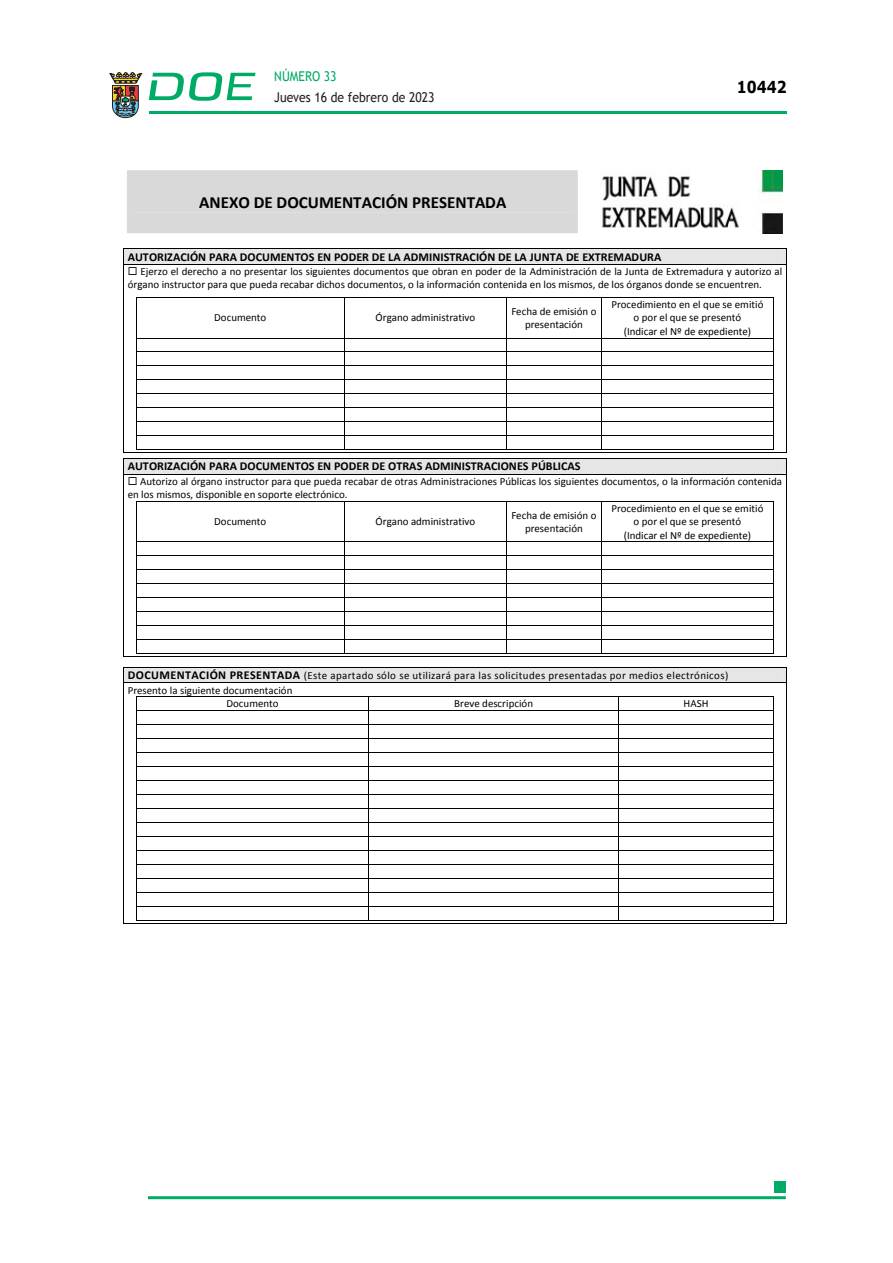
<style>
.page{position:relative;width:893px;height:1263px;background:#fff}
.page>*{position:absolute;margin:0;border:0;box-sizing:border-box;transform-origin:0 0}
.t1{font:700 17.1px "Calibri";color:#000}
.t2{font:700 16.5px "Verdana";color:#000;scale:.85 1}
.t3{font:13.5px "Trebuchet MS";color:#231f20;scale:.9 1}
.t4{font:13.5px "Trebuchet MS";color:#00ab67;scale:.9 1}
.t5{font:700 12.15px "Calibri";color:#000}
.t6{font:10.95px/13.2px "Calibri";color:#000;text-align:center}
.t7{font:10.95px "Calibri";letter-spacing:.035em;color:#000}
.s1{font-weight:700;font-size:12.15px}
</style>
<div class="page">
<hr style="left:149px;top:111px;width:638px;height:3px;background:#00ab66">
<svg style="left:109px;top:72px;width:33px;height:46px"></svg>
<svg style="left:149px;top:72px;width:106px;height:29px"></svg>
<hr style="left:148px;top:1196px;width:638px;height:3px;background:#00ab66">
<div style="left:775px;top:1181px;width:11px;height:11px;background:#00ab66"></div>
<div style="left:127px;top:170px;width:451px;height:63px;background:#d9d9d9"></div>
<div style="left:132px;top:191px;width:442px;height:21px;background:#d9d9d9"></div>
<img style="left:601px;top:170px;width:181px;height:63px">
<hr style="left:123px;top:264px;width:1px;height:33px;background:#000">
<hr style="left:786px;top:264px;width:1px;height:33px;background:#000">
<hr style="left:137px;top:297px;width:207px;height:1px;background:#000">
<hr style="left:345px;top:297px;width:161px;height:1px;background:#000">
<hr style="left:507px;top:297px;width:94px;height:1px;background:#000">
<hr style="left:602px;top:297px;width:171px;height:1px;background:#000">
<hr style="left:123px;top:298px;width:1px;height:40px;background:#000">
<hr style="left:136px;top:298px;width:1px;height:40px;background:#000">
<hr style="left:344px;top:298px;width:1px;height:40px;background:#000">
<hr style="left:506px;top:298px;width:1px;height:40px;background:#000">
<hr style="left:601px;top:298px;width:1px;height:40px;background:#000">
<hr style="left:773px;top:298px;width:1px;height:40px;background:#000">
<hr style="left:786px;top:298px;width:1px;height:40px;background:#000">
<hr style="left:123px;top:502px;width:1px;height:40px;background:#000">
<hr style="left:136px;top:502px;width:1px;height:40px;background:#000">
<hr style="left:344px;top:502px;width:1px;height:40px;background:#000">
<hr style="left:506px;top:502px;width:1px;height:40px;background:#000">
<hr style="left:601px;top:502px;width:1px;height:40px;background:#000">
<hr style="left:773px;top:502px;width:1px;height:40px;background:#000">
<hr style="left:786px;top:502px;width:1px;height:40px;background:#000">
<hr style="left:137px;top:542px;width:207px;height:1px;background:#000">
<hr style="left:345px;top:542px;width:161px;height:1px;background:#000">
<hr style="left:507px;top:542px;width:94px;height:1px;background:#000">
<hr style="left:602px;top:542px;width:171px;height:1px;background:#000">
<hr style="left:137px;top:555px;width:207px;height:1px;background:#000">
<hr style="left:345px;top:555px;width:161px;height:1px;background:#000">
<hr style="left:507px;top:555px;width:94px;height:1px;background:#000">
<hr style="left:602px;top:555px;width:171px;height:1px;background:#000">
<hr style="left:137px;top:569px;width:207px;height:1px;background:#000">
<hr style="left:345px;top:569px;width:161px;height:1px;background:#000">
<hr style="left:507px;top:569px;width:94px;height:1px;background:#000">
<hr style="left:602px;top:569px;width:171px;height:1px;background:#000">
<hr style="left:137px;top:583px;width:207px;height:1px;background:#000">
<hr style="left:345px;top:583px;width:161px;height:1px;background:#000">
<hr style="left:507px;top:583px;width:94px;height:1px;background:#000">
<hr style="left:602px;top:583px;width:171px;height:1px;background:#000">
<hr style="left:137px;top:597px;width:207px;height:1px;background:#000">
<hr style="left:345px;top:597px;width:161px;height:1px;background:#000">
<hr style="left:507px;top:597px;width:94px;height:1px;background:#000">
<hr style="left:602px;top:597px;width:171px;height:1px;background:#000">
<hr style="left:137px;top:611px;width:207px;height:1px;background:#000">
<hr style="left:345px;top:611px;width:161px;height:1px;background:#000">
<hr style="left:507px;top:611px;width:94px;height:1px;background:#000">
<hr style="left:602px;top:611px;width:171px;height:1px;background:#000">
<hr style="left:137px;top:625px;width:207px;height:1px;background:#000">
<hr style="left:345px;top:625px;width:161px;height:1px;background:#000">
<hr style="left:507px;top:625px;width:94px;height:1px;background:#000">
<hr style="left:602px;top:625px;width:171px;height:1px;background:#000">
<hr style="left:137px;top:639px;width:207px;height:1px;background:#000">
<hr style="left:345px;top:639px;width:161px;height:1px;background:#000">
<hr style="left:507px;top:639px;width:94px;height:1px;background:#000">
<hr style="left:602px;top:639px;width:171px;height:1px;background:#000">
<svg style="left:136px;top:542px;width:1px;height:112px"></svg>
<hr style="left:137px;top:653px;width:207px;height:1px;background:#000">
<svg style="left:344px;top:542px;width:1px;height:112px"></svg>
<hr style="left:345px;top:653px;width:161px;height:1px;background:#000">
<svg style="left:506px;top:542px;width:1px;height:112px"></svg>
<hr style="left:507px;top:653px;width:94px;height:1px;background:#000">
<svg style="left:601px;top:542px;width:1px;height:112px"></svg>
<hr style="left:602px;top:653px;width:171px;height:1px;background:#000">
<svg style="left:773px;top:542px;width:1px;height:112px"></svg>
<svg style="left:123px;top:542px;width:1px;height:115px"></svg>
<hr style="left:124px;top:656px;width:662px;height:1px;background:#000">
<svg style="left:786px;top:542px;width:1px;height:115px"></svg>
<svg style="left:123px;top:667px;width:664px;height:257px"></svg>
<svg style="left:123px;top:248px;width:664px;height:17px;background:#cacaca"></svg>
<svg style="left:123px;top:338px;width:664px;height:164px"></svg>
<p class="t4" style="left:274px;top:67px;width:71px">NÚMERO 33</p>
<p class="t3" style="left:274px;top:88px;width:180px">Jueves 16 de febrero de 2023</p>
<p class="t1" style="left:199px;top:191px;width:309px">ANEXO DE DOCUMENTACIÓN PRESENTADA</p>
<h2 class="t2" style="left:737px;top:75px;width:60px">10442</h2>
<p class="t5" style="left:128px;top:249px;width:535px">AUTORIZACIÓN PARA DOCUMENTOS EN PODER DE LA ADMINISTRACIÓN DE LA JUNTA DE EXTREMADURA</p>
<p class="t6" style="left:128px;top:265px;width:656px;text-align:left;text-indent:13px">Ejerzo el derecho a no presentar los siguientes documentos que obran en poder de la Administración de la Junta de Extremadura y autorizo al órgano instructor para que pueda recabar dichos documentos, o la información contenida en los mismos, de los órganos donde se encuentren.</p>
<p class="t6" style="left:214px;top:311px;width:54px">Documento</p>
<p class="t6" style="left:376px;top:311px;width:101px">Órgano administrativo</p>
<p class="t6" style="left:511px;top:305px;width:87px">Fecha de emisión o presentación</p>
<p class="t6" style="left:611px;top:298px;width:154px">Procedimiento en el que se emitió o por el que se presentó<br>(Indicar el Nº de expediente)</p>
<p class="t5" style="left:128px;top:459px;width:454px">AUTORIZACIÓN PARA DOCUMENTOS EN PODER DE OTRAS ADMINISTRACIONES PÚBLICAS</p>
<p class="t6" style="left:128px;top:474px;width:656px;text-align:left;text-indent:12px">Autorizo al órgano instructor para que pueda recabar de otras Administraciones Públicas los siguientes documentos, o la información contenida en los mismos, disponible en soporte electrónico.</p>
<p class="t6" style="left:214px;top:515px;width:54px">Documento</p>
<p class="t6" style="left:376px;top:515px;width:101px">Órgano administrativo</p>
<p class="t6" style="left:511px;top:508px;width:87px">Fecha de emisión o presentación</p>
<p class="t6" style="left:611px;top:502px;width:154px">Procedimiento en el que se emitió o por el que se presentó<br>(Indicar el Nº de expediente)</p>
<p class="t7" style="left:128px;top:669px;width:602px"><span class="s1">DOCUMENTACIÓN PRESENTADA</span> (Este apartado sólo se utilizará para las solicitudes presentadas por medios electrónicos)</p>
<p class="t6" style="left:128px;top:683px;width:166px">Presento la siguiente documentación</p>
<p class="t6" style="left:226px;top:697px;width:54px">Documento</p>
<p class="t6" style="left:454px;top:697px;width:80px">Breve descripción</p>
<p class="t6" style="left:684px;top:697px;width:26px">HASH</p>
</div>
